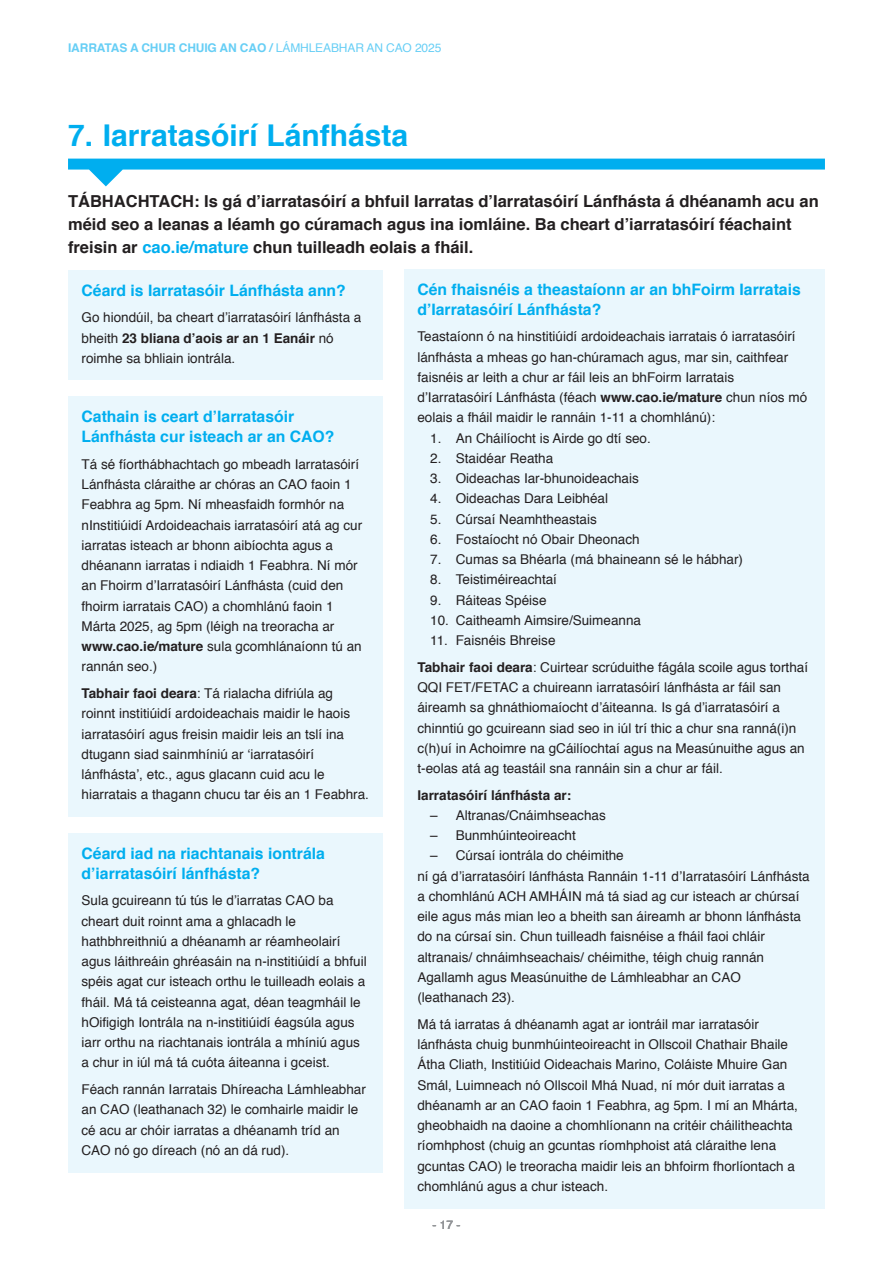
<style>
.page{position:relative;width:893px;height:1263px;background:#fff}
.page>*{position:absolute;margin:0;border:0;box-sizing:border-box;transform-origin:0 0}
.t1{font:700 30px "Helvetica";color:#00aeef}
.t2{font:700 16.5px/22.5px "Helvetica";color:#231f20}
.t3{font:700 15.75px/20.2px "Helvetica";color:#00aeef}
.t4{font:13.5px/20.2px "Helvetica";color:#231f20}
.t5{font:700 13.5px "Helvetica";color:#231f20}
.t6{font:700 12px "Helvetica";letter-spacing:-.01em;color:rgb(0 174 239/.6)}
.t7{font:12px "Helvetica";color:#939598}
.s1{font-weight:400}
.s2{color:#00aeef}
.s3{font-weight:700}
</style>
<div class="page">
<svg style="left:68px;top:159px;width:757px;height:27px"></svg>
<div style="left:68px;top:270px;width:315px;height:110px;background:#eaf7fd"></div>
<div style="left:68px;top:397px;width:315px;height:420px;background:#eaf7fd"></div>
<div style="left:68px;top:833px;width:315px;height:339px;background:#eaf7fd"></div>
<div style="left:404px;top:269px;width:421px;height:939px;background:#eaf7fd"></div>
<p class="t6" style="left:68px;top:42px;width:375px">IARRATAS A CHUR CHUIG AN CAO / <span class="s1">LÁMHLEABHAR AN CAO 2025</span></p>
<p class="t1" style="left:68px;top:123px;width:341px">7. Iarratasóirí Lánfhásta</p>
<p class="t2" style="left:68px;top:192px;width:752px">TÁBHACHTACH: Is gá d’iarratasóirí a bhfuil Iarratas d’Iarratasóirí Lánfhásta á dhéanamh acu an méid seo a leanas a léamh go cúramach agus ina iomláine. Ba cheart d’iarratasóirí féachaint freisin ar <span class="s2">cao.ie/mature</span> chun tuilleadh eolais a fháil.</p>
<p class="t3" style="left:82px;top:281px;width:266px">Céard is Iarratasóir Lánfhásta ann?</p>
<p class="t4" style="left:82px;top:309px;width:281px">Go hiondúil, ba cheart d’iarratasóirí lánfhásta a bheith <span class="s3">23 bliana d’aois ar an 1 Eanáir</span> nó roimhe sa bhliain iontrála.</p>
<p class="t3" style="left:417px;top:280px;width:385px">Cén fhaisnéis a theastaíonn ar an bhFoirm Iarratais d’Iarratasóirí Lánfhásta?</p>
<p class="t4" style="left:417px;top:328px;width:391px">Teastaíonn ó na hinstitiúidí ardoideachais iarratais ó iarratasóirí lánfhásta a mheas go han-chúramach agus, mar sin, caithfear faisnéis ar leith a chur ar fáil leis an bhFoirm Iarratais d’Iarratasóirí Lánfhásta (féach <span class="s3">www.cao.ie/mature</span> chun níos mó eolais a fháil maidir le rannáin 1-11 a chomhlánú):</p>
<p class="t4" style="left:430px;top:429px;width:222px">1. An Cháilíocht is Airde go dtí seo.</p>
<p class="t4" style="left:430px;top:449px;width:125px">2. Staidéar Reatha</p>
<p class="t4" style="left:430px;top:469px;width:210px">3. Oideachas Iar-bhunoideachais</p>
<p class="t4" style="left:430px;top:490px;width:179px">4. Oideachas Dara Leibhéal</p>
<p class="t4" style="left:430px;top:510px;width:168px">5. Cúrsaí Neamhtheastais</p>
<p class="t4" style="left:430px;top:530px;width:211px">6. Fostaíocht nó Obair Dheonach</p>
<p class="t4" style="left:430px;top:550px;width:314px">7. Cumas sa Bhéarla (má bhaineann sé le hábhar)</p>
<p class="t4" style="left:430px;top:571px;width:128px">8. Teistiméireachtaí</p>
<p class="t4" style="left:430px;top:591px;width:118px">9. Ráiteas Spéise</p>
<p class="t4" style="left:430px;top:611px;width:212px">10. Caitheamh Aimsire/Suimeanna</p>
<p class="t4" style="left:430px;top:631px;width:127px">11. Faisnéis Bhreise</p>
<p class="t4" style="left:417px;top:658px;width:392px"><span class="s3">Tabhair faoi deara</span>: Cuirtear scrúduithe fágála scoile agus torthaí QQI FET/FETAC a chuireann iarratasóirí lánfhásta ar fáil san áireamh sa ghnáthiomaíocht d’áiteanna. Is gá d’iarratasóirí a chinntiú go gcuireann siad seo in iúl trí thic a chur sna ranná(i)n c(h)uí in Achoimre na gCáilíochtaí agus na Measúnuithe agus an t-eolas atá ag teastáil sna rannáin sin a chur ar fáil.</p>
<p class="t5" style="left:417px;top:789px;width:155px">Iarratasóirí lánfhásta ar:</p>
<p class="t4" style="left:430px;top:806px;width:177px">– Altranas/Cnáimhseachas</p>
<p class="t4" style="left:430px;top:826px;width:147px">– Bunmhúinteoireacht</p>
<p class="t4" style="left:430px;top:847px;width:195px">– Cúrsaí iontrála do chéimithe</p>
<p class="t4" style="left:417px;top:867px;width:394px">ní gá d’iarratasóirí lánfhásta Rannáin 1-11 d’Iarratasóirí Lánfhásta a chomhlánú ACH AMHÁIN má tá siad ag cur isteach ar chúrsaí eile agus más mian leo a bheith san áireamh ar bhonn lánfhásta do na cúrsaí sin. Chun tuilleadh faisnéise a fháil faoi chláir altranais/ chnáimhseachais/ chéimithe, téigh chuig rannán Agallamh agus Measúnuithe de Lámhleabhar an CAO (leathanach 23).</p>
<p class="t4" style="left:417px;top:1015px;width:382px">Má tá iarratas á dhéanamh agat ar iontráil mar iarratasóir lánfhásta chuig bunmhúinteoireacht in Ollscoil Chathair Bhaile Átha Cliath, Institiúid Oideachais Marino, Coláiste Mhuire Gan Smál, Luimneach nó Ollscoil Mhá Nuad, ní mór duit iarratas a dhéanamh ar an CAO faoin 1 Feabhra, ag 5pm. I mí an Mhárta, gheobhaidh na daoine a chomhlíonann na critéir cháilitheachta ríomhphost (chuig an gcuntas ríomhphoist atá cláraithe lena gcuntas CAO) le treoracha maidir leis an bhfoirm fhorlíontach a chomhlánú agus a chur isteach.</p>
<p class="t3" style="left:82px;top:408px;width:254px">Cathain is ceart d’Iarratasóir<br>Lánfhásta cur isteach ar an CAO?</p>
<p class="t4" style="left:82px;top:455px;width:282px">Tá sé fíorthábhachtach go mbeadh Iarratasóirí Lánfhásta cláraithe ar chóras an CAO faoin 1<br>Feabhra ag 5pm. Ní mheasfaidh formhór na nInstitiúidí Ardoideachais iarratasóirí atá ag cur iarratas isteach ar bhonn aibíochta agus a dhéanann iarratas i ndiaidh 1 Feabhra. Ní mór an Fhoirm d’Iarratasóirí Lánfhásta (cuid den fhoirm iarratais CAO) a chomhlánú faoin 1<br>Márta 2025, ag 5pm (léigh na treoracha ar <span class="s3">www.cao.ie/mature</span> sula gcomhlánaíonn tú an rannán seo.)</p>
<p class="t4" style="left:82px;top:684px;width:289px"><span class="s3">Tabhair faoi deara</span>: Tá rialacha difriúla ag roinnt institiúidí ardoideachais maidir le haois iarratasóirí agus freisin maidir leis an tslí ina dtugann siad sainmhíniú ar ‘iarratasóirí lánfhásta’, etc., agus glacann cuid acu le hiarratais a thagann chucu tar éis an 1 Feabhra.</p>
<p class="t3" style="left:82px;top:844px;width:245px">Céard iad na riachtanais iontrála d’iarratasóirí lánfhásta?</p>
<p class="t4" style="left:82px;top:892px;width:287px">Sula gcuireann tú tús le d’iarratas CAO ba cheart duit roinnt ama a ghlacadh le hathbhreithniú a dhéanamh ar réamheolairí agus láithreáin ghréasáin na n-institiúidí a bhfuil spéis agat cur isteach orthu le tuilleadh eolais a fháil. Má tá ceisteanna agat, déan teagmháil le hOifigigh Iontrála na n-institiúidí éagsúla agus iarr orthu na riachtanais iontrála a mhíniú agus a chur in iúl má tá cuóta áiteanna i gceist.</p>
<p class="t4" style="left:82px;top:1080px;width:286px">Féach rannán Iarratais Dhíreacha Lámhleabhar an CAO (leathanach 32) le comhairle maidir le cé acu ar chóir iarratas a dhéanamh tríd an CAO nó go díreach (nó an dá rud).</p>
<p class="t7" style="left:432px;top:1220px;width:30px">- 17 -</p>
</div>
